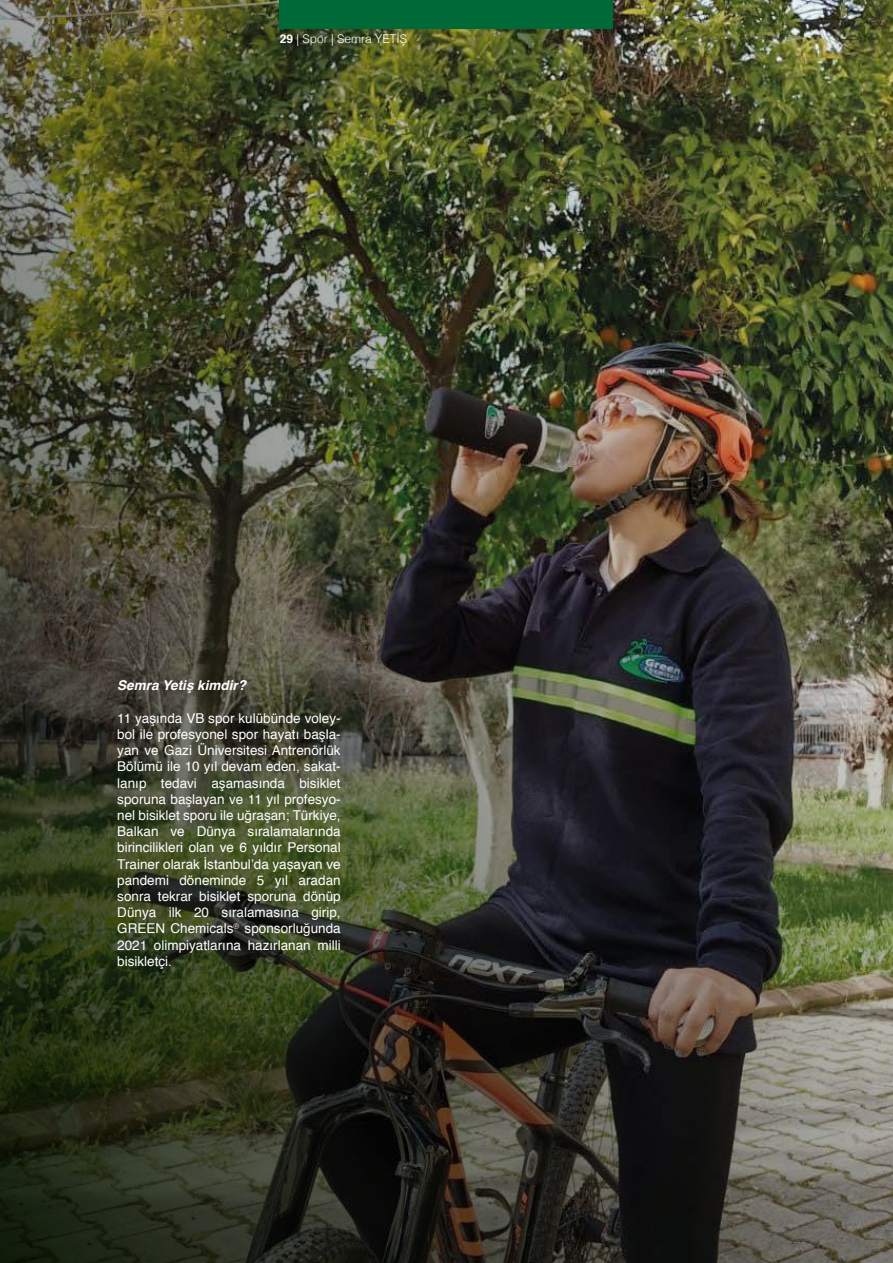
<style>
.page{position:relative;width:893px;height:1263px;background:#fff}
.page>*{position:absolute;margin:0;border:0;box-sizing:border-box;transform-origin:0 0}
.t1{font:13.5px/16.2px "Helvetica";color:#fff;text-align:justify}
.t2{font:italic 700 13.5px "Helvetica";color:#fff}
.t3{font:300 12px "Helvetica";color:#fff}
.s1{font-weight:700}
</style>
<div class="page">
<img style="left:0;top:0;width:893px;height:1263px">
<div style="left:280px;top:0;width:333px;height:28px;background:#006938"></div>
<p class="t3" style="left:280px;top:29px;width:129px"><span class="s1">29</span> | Spor | Semra YETİŞ</p>
<p class="t2" style="left:117px;top:674px;width:130px">Semra Yetiş kimdir?</p>
<p class="t1" style="left:117px;top:710px;width:225px">11 yaşında VB spor kulübünde voley&shy;bol ile profesyonel spor hayatı başla&shy;yan ve Gazi Üniversitesi Antrenörlük Bölümü ile 10 yıl devam eden, sakat&shy;lanıp tedavi aşamasında bisiklet sporuna başlayan ve 11 yıl profesyo&shy;nel bisiklet sporu ile uğraşan; Türkiye, Balkan ve Dünya sıralamalarında birincilikleri olan ve 6 yıldır Personal Trainer olarak İstanbul’da yaşayan ve pandemi döneminde 5 yıl aradan sonra tekrar bisiklet sporuna dönüp Dünya ilk 20 sıralamasına girip, GREEN Chemicals<sup>®</sup> sponsorluğunda 2021 olimpiyatlarına hazırlanan milli bisikletçi.</p>
</div>
